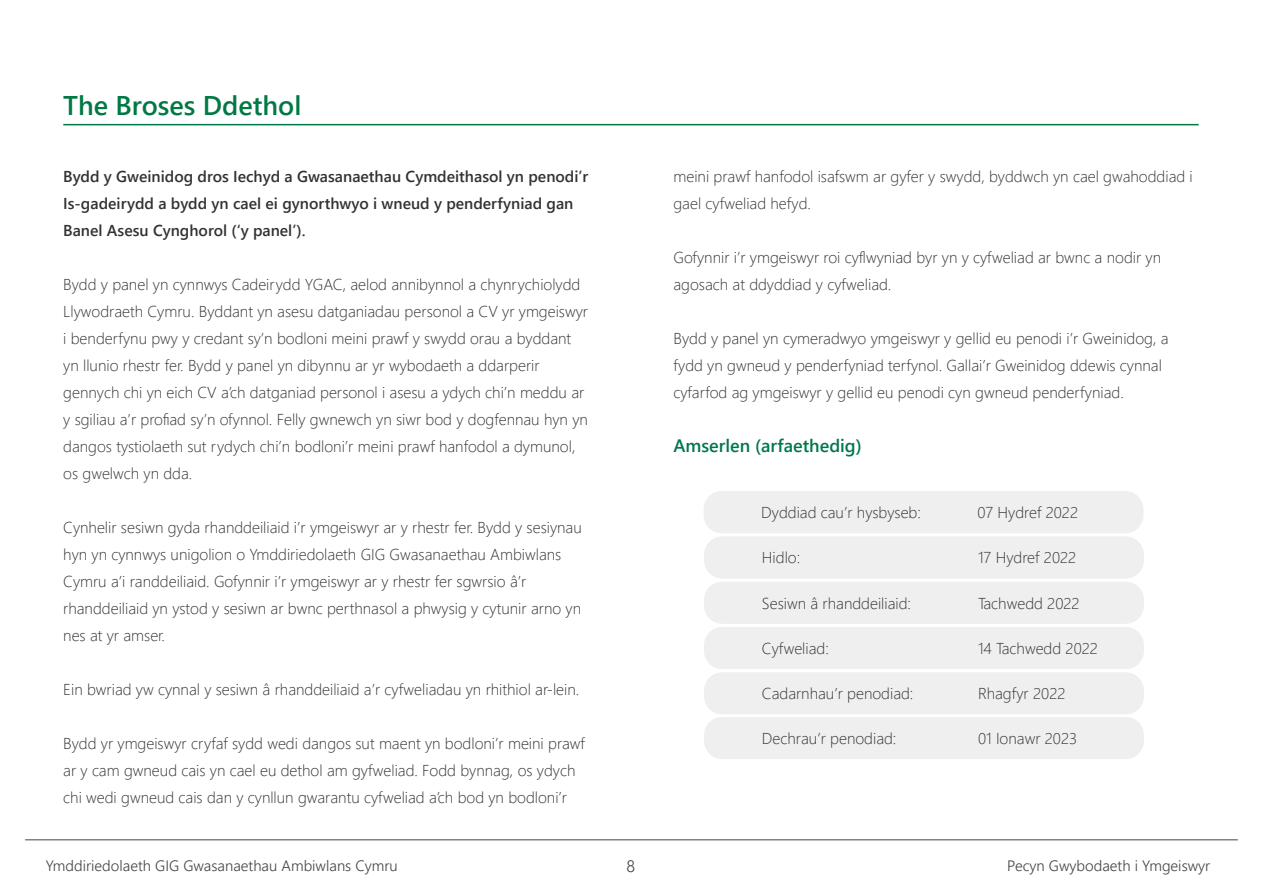
<style>
.page{position:relative;width:1263px;height:893px;background:#fff}
.page>*{position:absolute;margin:0;border:0;box-sizing:border-box;transform-origin:0 0}
.t1{font:600 27px "Segoe UI";color:#007944}
.t2{font:600 18px "Segoe UI";color:#00784a}
.t3{font:300 16.5px "Segoe UI";color:#444}
.t4{font:300 15.75px/27px "Segoe UI";color:#333232}
.t5{font:600 15.75px/27px "Segoe UI";color:#333232}
.t6{font:300 15px "Segoe UI";color:#444}
</style>
<div class="page">
<hr style="left:25px;top:839px;width:1213px;height:1px;background:#454444">
<hr style="left:63px;top:124px;width:1136px;height:1px;background:#007944">
<div style="left:704px;top:491px;width:439px;height:42px;background:#eeefee;border-radius:18px"></div>
<div style="left:704px;top:536px;width:440px;height:42px;background:#eeefee;border-radius:18px"></div>
<div style="left:704px;top:582px;width:440px;height:42px;background:#eeefee;border-radius:18px"></div>
<div style="left:704px;top:627px;width:440px;height:42px;background:#eeefee;border-radius:18px"></div>
<div style="left:704px;top:672px;width:440px;height:42px;background:#eeefee;border-radius:18px"></div>
<div style="left:704px;top:717px;width:440px;height:42px;background:#eeefee;border-radius:18px"></div>
<h1 class="t1" style="left:63px;top:80px;width:240px">The Broses Ddethol</h1>
<p class="t5" style="left:63px;top:161px;width:527px">Bydd y Gweinidog dros Iechyd a Gwasanaethau Cymdeithasol yn penodi’r<br>Is-gadeirydd a bydd yn cael ei gynorthwyo i wneud y penderfyniad gan<br>Banel Asesu Cynghorol (‘y panel’).</p>
<p class="t4" style="left:63px;top:269px;width:526px">Bydd y panel yn cynnwys Cadeirydd YGAC, aelod annibynnol a chynrychiolydd Llywodraeth Cymru. Byddant yn asesu datganiadau personol a CV yr ymgeiswyr i benderfynu pwy y credant sy’n bodloni meini prawf y swydd orau a byddant yn llunio rhestr fer. Bydd y panel yn dibynnu ar yr wybodaeth a ddarperir gennych chi yn eich CV a’ch datganiad personol i asesu a ydych chi’n meddu ar y sgiliau a’r profiad sy’n ofynnol. Felly gwnewch yn siwr bod y dogfennau hyn yn dangos tystiolaeth sut rydych chi’n bodloni’r meini prawf hanfodol a dymunol, os gwelwch yn dda.</p>
<p class="t4" style="left:63px;top:512px;width:520px">Cynhelir sesiwn gyda rhanddeiliaid i’r ymgeiswyr ar y rhestr fer. Bydd y sesiynau hyn yn cynnwys unigolion o Ymddiriedolaeth GIG Gwasanaethau Ambiwlans Cymru a’i randdeiliaid. Gofynnir i’r ymgeiswyr ar y rhestr fer sgwrsio â’r rhanddeiliaid yn ystod y sesiwn ar bwnc perthnasol a phwysig y cytunir arno yn nes at yr amser.</p>
<p class="t4" style="left:63px;top:674px;width:518px">Ein bwriad yw cynnal y sesiwn â rhanddeiliaid a’r cyfweliadau yn rhithiol ar-lein.</p>
<p class="t4" style="left:63px;top:728px;width:523px">Bydd yr ymgeiswyr cryfaf sydd wedi dangos sut maent yn bodloni’r meini prawf ar y cam gwneud cais yn cael eu dethol am gyfweliad. Fodd bynnag, os ydych chi wedi gwneud cais dan y cynllun gwarantu cyfweliad a’ch bod yn bodloni’r</p>
<p class="t4" style="left:673px;top:161px;width:521px">meini prawf hanfodol isafswm ar gyfer y swydd, byddwch yn cael gwahoddiad i gael cyfweliad hefyd.</p>
<p class="t4" style="left:673px;top:242px;width:489px">Gofynnir i’r ymgeiswyr roi cyflwyniad byr yn y cyfweliad ar bwnc a nodir yn agosach at ddyddiad y cyfweliad.</p>
<p class="t4" style="left:673px;top:323px;width:497px">Bydd y panel yn cymeradwyo ymgeiswyr y gellid eu penodi i’r Gweinidog, a fydd yn gwneud y penderfyniad terfynol. Gallai’r Gweinidog ddewis cynnal cyfarfod ag ymgeiswyr y gellid eu penodi cyn gwneud penderfyniad.</p>
<p class="t2" style="left:673px;top:428px;width:190px">Amserlen (arfaethedig)</p>
<p class="t4" style="left:761px;top:497px;width:161px">Dyddiad cau’r hysbyseb:</p>
<p class="t4" style="left:977px;top:497px;width:102px">07 Hydref 2022</p>
<p class="t4" style="left:762px;top:543px;width:40px">Hidlo:</p>
<p class="t4" style="left:978px;top:543px;width:100px">17 Hydref 2022</p>
<p class="t4" style="left:762px;top:588px;width:151px">Sesiwn â rhanddeiliaid:</p>
<p class="t4" style="left:978px;top:588px;width:103px">Tachwedd 2022</p>
<p class="t4" style="left:762px;top:633px;width:68px">Cyfweliad:</p>
<p class="t4" style="left:978px;top:633px;width:122px">14 Tachwedd 2022</p>
<p class="t4" style="left:762px;top:678px;width:153px">Cadarnhau’r penodiad:</p>
<p class="t4" style="left:978px;top:678px;width:89px">Rhagfyr 2022</p>
<p class="t4" style="left:762px;top:723px;width:136px">Dechrau’r penodiad:</p>
<p class="t4" style="left:978px;top:723px;width:101px">01 Ionawr 2023</p>
<p class="t6" style="left:46px;top:851px;width:353px">Ymddiriedolaeth GIG Gwasanaethau Ambiwlans Cymru</p>
<p class="t3" style="left:627px;top:850px;width:10px">8</p>
<p class="t6" style="left:1007px;top:851px;width:205px">Pecyn Gwybodaeth i Ymgeiswyr</p>
</div>
